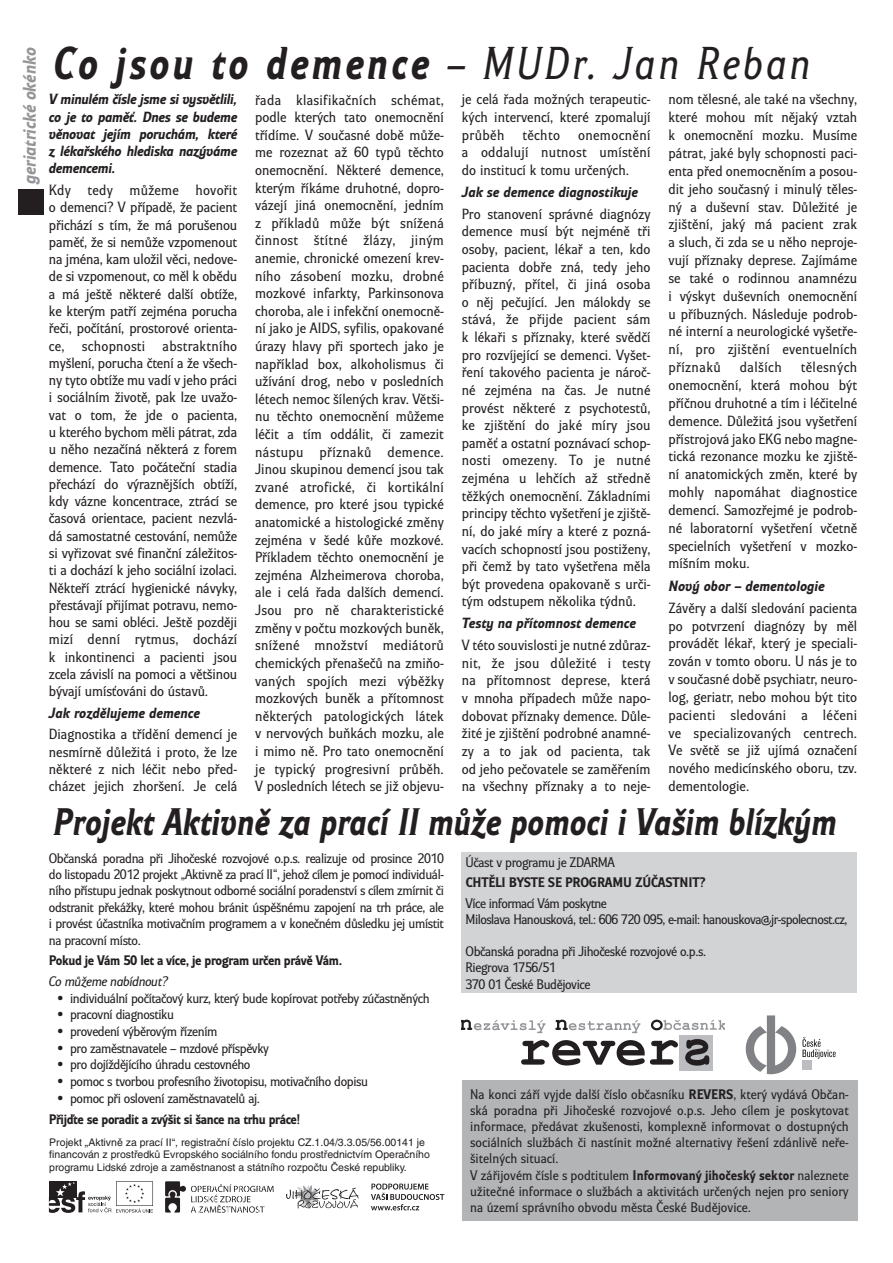
<style>
.page{position:relative;width:893px;height:1263px;background:#fff}
.page>*{position:absolute;margin:0;border:0;box-sizing:border-box;transform-origin:0 0}
.t1{font:italic 700 45px "Ideal Gothic 2";letter-spacing:.08em;color:#231f20;scale:.9 1}
.t2{font:italic 700 37.5px "Ideal Gothic 2";color:#231f20;scale:.9 1}
.t3{font:italic 700 18px "Ideal Gothic 2";color:#939598}
.t4{font:14.4px/17.5px "Ideal Gothic 2";color:#231f20;text-align:justify}
.t5{font:italic 700 14.4px/17.2px "Ideal Gothic 2";color:#231f20;text-align:justify}
.t6{font:14.4px "Ideal Gothic 2";letter-spacing:.03em;color:#231f20}
.t7{font:13.5px/16.4px "Ideal Gothic 2";letter-spacing:-.03em;color:#231f20}
.t8{font:13.5px/16.2px "Ideal Gothic 2";color:#231f20}
.t9{font:700 13.5px "Ideal Gothic 2";letter-spacing:-.03em;color:#231f20}
.t10{font:italic 13.5px "Ideal Gothic 2";letter-spacing:-.03em;color:#231f20}
.t11{font:10.5px/12.6px "Helvetica CE";color:#231f20}
.s1{font-weight:400}
.s2{font-weight:700}
</style>
<div class="page">
<div style="left:19px;top:189px;width:25px;height:26px;background:#231f20"></div>
<div style="left:461px;top:853px;width:396px;height:140px;background:#d1d3d4"></div>
<svg style="left:286px;top:1185px;width:73px;height:24px"></svg>
<svg style="left:165px;top:1181px;width:109px;height:32px"></svg>
<svg style="left:371px;top:1183px;width:73px;height:27px"></svg>
<svg style="left:49px;top:1181px;width:104px;height:32px"></svg>
<svg style="left:462px;top:1020px;width:84px;height:13px"></svg>
<svg style="left:555px;top:1020px;width:85px;height:13px"></svg>
<svg style="left:651px;top:1020px;width:73px;height:10px"></svg>
<svg style="left:521px;top:1040px;width:157px;height:25px"></svg>
<div style="left:679px;top:1035px;width:34px;height:35px;background:#bbbdc0"></div>
<svg style="left:685px;top:1039px;width:24px;height:27px"></svg>
<svg style="left:745px;top:1015px;width:91px;height:60px"></svg>
<div style="left:801px;top:1059px;width:12px;height:13px;border:3px solid #fff"></div>
<div style="left:802px;top:1061px;width:10px;height:9px;background:#bbbdc0"></div>
<div style="left:462px;top:1080px;width:395px;height:140px;background:#b2b4b6"></div>
<p class="t3" style="left:23px;top:184px;width:139px;rotate:-90deg">geriatrické okénko</p>
<h1 class="t1" style="left:54px;top:47px;width:843px">Co jsou to demence <span class="s1">– MUDr. Jan Reban</span></h1>
<p class="t5" style="left:49px;top:92px;width:190px">V minulém čísle jsme si vysvětlili, co je to paměť. Dnes se budeme věnovat jejím poruchám, které z lékařského hlediska nazýváme demencemi.</p>
<p class="t4" style="left:49px;top:183px;width:190px">Kdy tedy můžeme hovořit o demenci? V případě, že pacient přichází s tím, že má porušenou paměť, že si nemůže vzpomenout na jména, kam uložil věci, nedove&shy;de si vzpomenout, co měl k obědu a má ještě některé další obtíže, ke kterým patří zejména porucha řeči, počítání, prostorové orienta&shy;ce, schopnosti abstraktního myšlení, porucha čtení a že všech&shy;ny tyto obtíže mu vadí v jeho práci i sociálním životě, pak lze uvažo&shy;vat o tom, že jde o pacienta, u kterého bychom měli pátrat, zda u něho nezačíná některá z forem demence. Tato počáteční stadia přechází do výraznějších obtíží, kdy vázne koncentrace, ztrácí se časová orientace, pacient nezvlá&shy;dá samostatné cestování, nemůže si vyřizovat své finanční záležitos&shy;ti a dochází k jeho sociální izolaci.<br>Někteří ztrácí hygienické návyky, přestávají přijímat potravu, nemo&shy;hou se sami obléci. Ještě později mizí denní rytmus, dochází k inkontinenci a pacienti jsou zcela závislí na pomoci a většinou bývají umísťováni do ústavů.</p>
<p class="t5" style="left:49px;top:706px;width:153px">Jak rozdělujeme demence</p>
<p class="t4" style="left:49px;top:727px;width:190px">Diagnostika a třídění demencí je nesmírně důležitá i proto, že lze některé z nich léčit nebo před&shy;cházet jejich zhoršení. Je celá</p>
<p class="t4" style="left:255px;top:92px;width:190px">řada klasifikačních schémat, podle kterých tato onemocnění třídíme. V současné době může&shy;me rozeznat až 60 typů těchto onemocnění. Některé demence, kterým říkáme druhotné, dopro&shy;vázejí jiná onemocnění, jedním z příkladů může být snížená činnost štítné žlázy, jiným anemie, chronické omezení krev&shy;ního zásobení mozku, drobné mozkové infarkty, Parkinsonova choroba, ale i infekční onemocně&shy;ní jako je AIDS, syfilis, opakované úrazy hlavy při sportech jako je například box, alkoholismus či užívání drog, nebo v posledních létech nemoc šílených krav. Větši&shy;nu těchto onemocnění můžeme léčit a tím oddálit, či zamezit nástupu příznaků demence.<br>Jinou skupinou demencí jsou tak zvané atrofické, či kortikální demence, pro které jsou typické anatomické a histologické změny zejména v šedé kůře mozkové.<br>Příkladem těchto onemocnění je zejména Alzheimerova choroba, ale i celá řada dalších demencí.<br>Jsou pro ně charakteristické změny v počtu mozkových buněk, snížené množství mediátorů chemických přenašečů na zmiňo&shy;vaných spojích mezi výběžky mozkových buněk a přítomnost některých patologických látek v nervových buňkách mozku, ale i mimo ně. Pro tato onemocnění je typický progresivní průběh.<br>V posledních létech se již objevu-</p>
<p class="t4" style="left:462px;top:92px;width:190px">je celá řada možných terapeutic&shy;kých intervencí, které zpomalují průběh těchto onemocnění a oddalují nutnost umístění do institucí k tomu určených.</p>
<p class="t5" style="left:462px;top:185px;width:178px">Jak se demence diagnostikuje</p>
<p class="t4" style="left:462px;top:206px;width:190px">Pro stanovení správné diagnózy demence musí být nejméně tři osoby, pacient, lékař a ten, kdo pacienta dobře zná, tedy jeho příbuzný, přítel, či jiná osoba o něj pečující. Jen málokdy se stává, že přijde pacient sám k lékaři s příznaky, které svědčí pro rozvíjející se demenci. Vyšet&shy;ření takového pacienta je nároč&shy;né zejména na čas. Je nutné provést některé z psychotestů, ke zjištění do jaké míry jsou paměť a ostatní poznávací schop&shy;nosti omezeny. To je nutné zejména u lehčích až středně těžkých onemocnění. Základními principy těchto vyšetření je zjiště&shy;ní, do jaké míry a které z pozná&shy;vacích schopností jsou postiženy, při čemž by tato vyšetřena měla být provedena opakovaně s urči&shy;tým odstupem několika týdnů.</p>
<p class="t5" style="left:462px;top:616px;width:176px">Testy na přítomnost demence</p>
<p class="t4" style="left:462px;top:638px;width:190px">V této souvislosti je nutné zdůraz&shy;nit, že jsou důležité i testy na přítomnost deprese, která v mnoha případech může napo&shy;dobovat příznaky demence. Důle&shy;žité je zjištění podrobné anamné&shy;zy a to jak od pacienta, tak od jeho pečovatele se zaměřením na všechny příznaky a to neje-</p>
<p class="t4" style="left:668px;top:92px;width:190px">nom tělesné, ale také na všechny, které mohou mít nějaký vztah k onemocnění mozku. Musíme pátrat, jaké byly schopnosti paci&shy;enta před onemocněním a posou&shy;dit jeho současný i minulý těles&shy;ný a duševní stav. Důležité je zjištění, jaký má pacient zrak a sluch, či zda se u něho neproje&shy;vují příznaky deprese. Zajímáme se také o rodinnou anamnézu i výskyt duševních onemocnění u příbuzných. Následuje podrob&shy;né interní a neurologické vyšetře&shy;ní, pro zjištění eventuelních příznaků</p>
<p class="t4" style="left:668px;top:360px;width:190px;text-indent:132px">tělesných onemocnění, která mohou být příčnou druhotné a tím i léčitelné demence. Důležitá jsou vyšetření přístrojová jako EKG nebo magne&shy;tická rezonance mozku ke zjiště&shy;ní anatomických změn, které by mohly napomáhat diagnostice demencí. Samozřejmé je podrob&shy;né laboratorní vyšetření včetně specielních vyšetření v mozko&shy;míšním moku.</p>
<p class="t5" style="left:668px;top:578px;width:158px">Nový obor – dementologie</p>
<p class="t4" style="left:668px;top:600px;width:190px">Závěry a další sledování pacienta po potvrzení diagnózy by měl provádět lékař, který je speciali&shy;zován v tomto oboru. U nás je to v současné době psychiatr, neuro&shy;log, geriatr, nebo mohou být tito pacienti sledováni a léčeni ve specializovaných centrech.<br>Ve světě se již ujímá označení nového medicínského oboru, tzv. dementologie.</p>
<p class="t6" style="left:740px;top:362px;width:43px">dalších</p>
<h2 class="t2" style="left:53px;top:808px;width:872px">Projekt Aktivně za prací II může pomoci i Vašim blízkým</h2>
<p class="t7" style="left:49px;top:851px;width:397px;text-align:justify">Občanská poradna při Jihočeské rozvojové o.p.s. realizuje od prosince 2010 do listopadu 2012 projekt „Aktivně za prací II“, jehož cílem je pomocí individuál&shy;ního přístupu jednak poskytnout odborné sociální poradenství s cílem zmírnit či odstranit překážky, které mohou bránit úspěšnému zapojení na trh práce, ale i provést účastníka motivačním programem a v konečném důsledku jej umístit na pracovní místo.</p>
<p class="t9" style="left:49px;top:955px;width:295px">Pokud je Vám 50 let a více, je program určen právě Vám.</p>
<p class="t10" style="left:49px;top:976px;width:120px">Co můžeme nabídnout?</p>
<p class="t7" style="left:57px;top:991px;width:374px">• individuální počítačový kurz, který bude kopírovat potřeby zúčastněných</p>
<p class="t7" style="left:57px;top:1008px;width:118px">• pracovní diagnostiku</p>
<p class="t7" style="left:57px;top:1024px;width:162px">• provedení výběrovým řízením</p>
<p class="t7" style="left:57px;top:1041px;width:213px">• pro zaměstnavatele – mzdové příspěvky</p>
<p class="t7" style="left:57px;top:1058px;width:195px">• pro dojíždějícího úhradu cestovného</p>
<p class="t7" style="left:57px;top:1074px;width:312px">• pomoc s tvorbou profesního životopisu, motivačního dopisu</p>
<p class="t7" style="left:57px;top:1091px;width:204px">• pomoc při oslovení zaměstnavatelů aj.</p>
<p class="t9" style="left:49px;top:1114px;width:253px">Přijďte se poradit a zvýšit si šance na trhu práce!</p>
<p class="t11" style="left:49px;top:1137px;width:382px">Projekt „Aktivně za prací II“, registrační číslo projektu CZ.1.04/3.3.05/56.00141 je financován z prostředků Evropského sociálního fondu prostřednictvím Operačního programu Lidské zdroje a zaměstnanost a státního rozpočtu České republiky.</p>
<p class="t7" style="left:466px;top:855px;width:151px">Účast v programu je ZDARMA</p>
<p class="t9" style="left:466px;top:877px;width:241px">CHTĚLI BYSTE SE PROGRAMU ZÚČASTNIT?</p>
<p class="t7" style="left:466px;top:896px;width:383px">Více informací Vám poskytne<br>Miloslava Hanousková, tel.: 606 720 095, e-mail: hanouskova@jr-spolecnost.cz,</p>
<p class="t7" style="left:466px;top:945px;width:242px">Občanská poradna při Jihočeské rozvojové o.p.s.<br>Riegrova 1756/51<br>370 01 České Budějovice</p>
<p class="t8" style="left:470px;top:1087px;width:380px">Na konci září vyjde další číslo občasníku <span class="s2">REVERS</span>, který vydává Občan&shy;ská poradna při Jihočeské rozvojové o.p.s. Jeho cílem je poskytovat informace, předávat zkušenosti, komplexně informovat o dostupných sociálních službách či nastínit možné alternativy řešení zdánlivě neře&shy;šitelných situací.<br>V zářijovém čísle s podtitulem <span class="s2">Informovaný jihočeský sektor</span> naleznete užitečné informace o službách a aktivitách určených nejen pro seniory na území správního obvodu města České Budějovice.</p>
</div>
